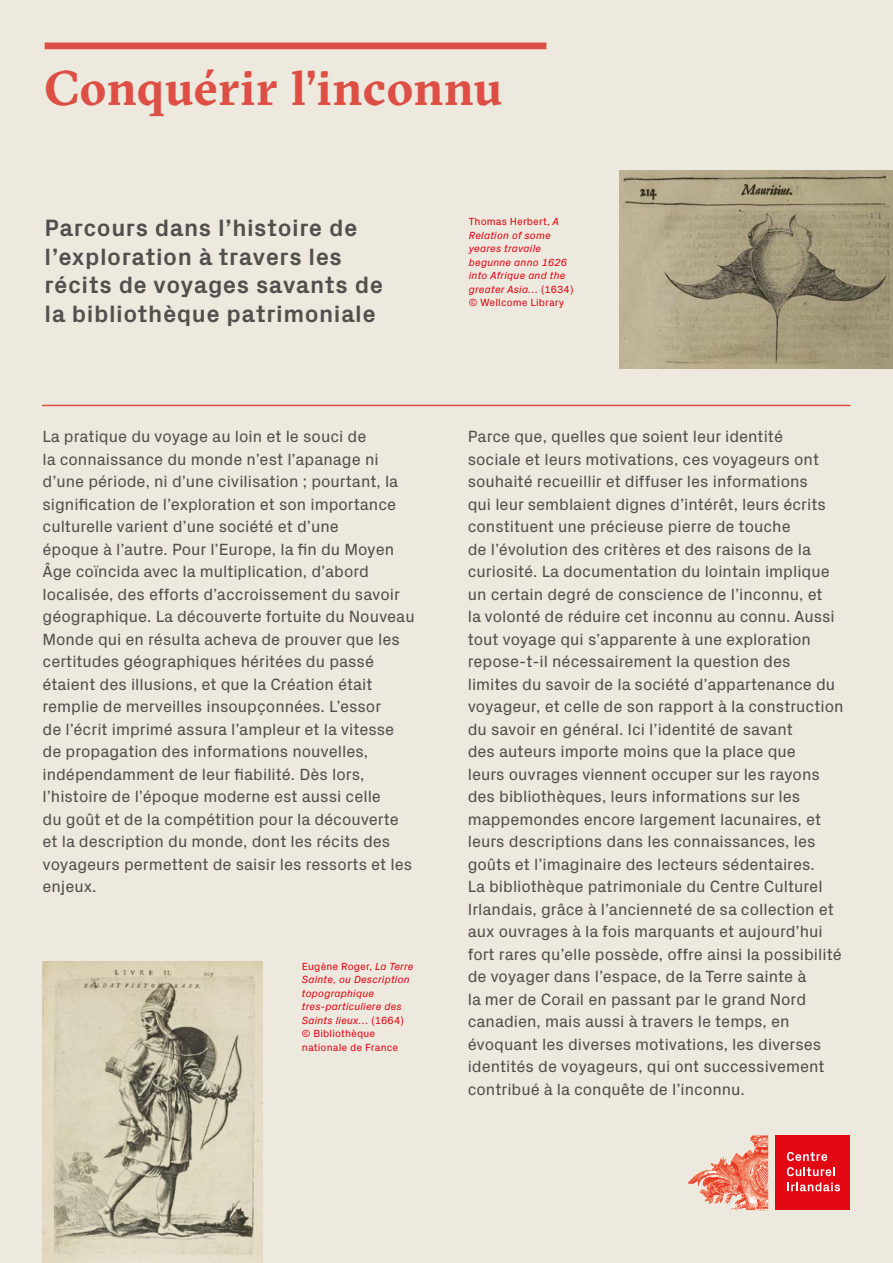
<style>
.page{position:relative;width:893px;height:1263px;background:#ede9de}
.page>*{position:absolute;margin:0;border:0;box-sizing:border-box;transform-origin:0 0}
.t1{font:700 48.45px "GT Sectra";letter-spacing:.01em;color:#dd4e44}
.t2{font:700 24px/28.5px "Px Grotesk";letter-spacing:.02em;color:#52504e}
.t3{font:16.5px/22.5px "Px Grotesk";color:#52504e}
.t4{font:italic 10.5px/13.5px "Px Grotesk";letter-spacing:.01em;color:#e30613}
.s1{font-style:normal}
</style>
<div class="page">
<img style="left:688px;top:1135px;width:68px;height:57px">
<div style="left:775px;top:1135px;width:75px;height:75px;background:#e30613"></div>
<svg style="left:787px;top:1152px;width:40px;height:9px"></svg>
<svg style="left:787px;top:1167px;width:48px;height:9px"></svg>
<svg style="left:787px;top:1182px;width:53px;height:9px"></svg>
<img style="left:43px;top:961px;width:219px;height:302px">
<img style="left:619px;top:170px;width:274px;height:199px">
<div style="left:45px;top:43px;width:501px;height:6px;background:#dd4e44"></div>
<hr style="left:42px;top:405px;width:808px;height:1px;background:#dd4e44">
<h1 class="t1" style="left:45px;top:57px;width:459px">Conquérir l’inconnu</h1>
<h2 class="t2" style="left:45px;top:213px;width:340px">Parcours dans l’histoire de l’exploration à travers les récits de voyages savants de la bibliothèque patrimoniale</h2>
<p class="t3" style="left:43px;top:424px;width:374px">La pratique du voyage au loin et le souci de<br>la connaissance du monde n’est l’apanage ni d’une période, ni d’une civilisation ; pourtant, la signification de l’exploration et son importance culturelle varient d’une société et d’une<br>époque à l’autre. Pour l’Europe, la fin du Moyen Âge coïncida avec la multiplication, d’abord localisée, des efforts d’accroissement du savoir géographique. La découverte fortuite du Nouveau Monde qui en résulta acheva de prouver que les certitudes géographiques héritées du passé étaient des illusions, et que la Création était remplie de merveilles insoupçonnées. L’essor<br>de l’écrit imprimé assura l’ampleur et la vitesse de propagation des informations nouvelles, indépendamment de leur fiabilité. Dès lors, l’histoire de l’époque moderne est aussi celle<br>du goût et de la compétition pour la découverte et la description du monde, dont les récits des voyageurs permettent de saisir les ressorts et les enjeux.</p>
<p class="t4" style="left:302px;top:958px;width:113px"><span class="s1">Eugène Roger,</span> La Terre<br>Sainte, ou Description topographique tres-particuliere des<br>Saints lieux… <span class="s1">(1664) © Bibliothèque nationale de France</span></p>
<p class="t4" style="left:469px;top:214px;width:106px"><span class="s1">Thomas Herbert,</span> A<br>Relation of some yeares travaile begunne anno 1626 into Afrique and the greater Asia… <span class="s1">(1634) © Wellcome Library</span></p>
<p class="t3" style="left:468px;top:424px;width:377px">Parce que, quelles que soient leur identité<br>sociale et leurs motivations, ces voyageurs ont souhaité recueillir et diffuser les informations<br>qui leur semblaient dignes d’intérêt, leurs écrits constituent une précieuse pierre de touche<br>de l’évolution des critères et des raisons de la curiosité. La documentation du lointain implique un certain degré de conscience de l’inconnu, et<br>la volonté de réduire cet inconnu au connu. Aussi tout voyage qui s’apparente à une exploration repose-t-il nécessairement la question des limites du savoir de la société d’appartenance du voyageur, et celle de son rapport à la construction du savoir en général. Ici l’identité de savant<br>des auteurs importe moins que la place que<br>leurs ouvrages viennent occuper sur les rayons des bibliothèques, leurs informations sur les mappemondes encore largement lacunaires, et leurs descriptions dans les connaissances, les goûts et l’imaginaire des lecteurs sédentaires.<br>La bibliothèque patrimoniale du Centre Culturel Irlandais, grâce à l’ancienneté de sa collection et aux ouvrages à la fois marquants et aujourd’hui fort rares qu’elle possède, offre ainsi la possibilité de voyager dans l’espace, de la Terre sainte à<br>la mer de Corail en passant par le grand Nord canadien, mais aussi à travers le temps, en évoquant les diverses motivations, les diverses identités de voyageurs, qui ont successivement contribué à la conquête de l’inconnu.</p>
</div>
